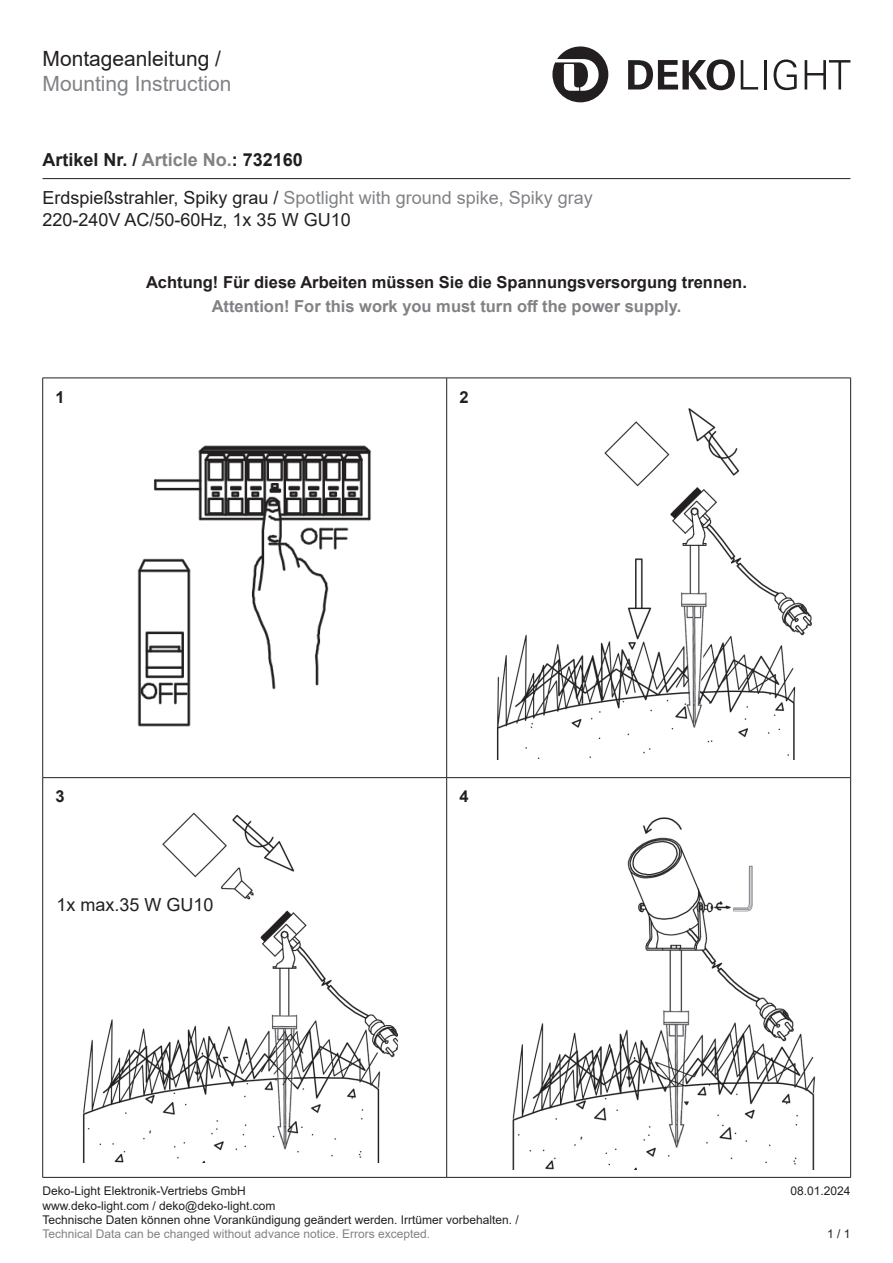
<style>
.page{position:relative;width:893px;height:1263px;background:#fff}
.page>*{position:absolute;margin:0;border:0;box-sizing:border-box;transform-origin:0 0}
.t1{font:21px "Arial";color:#808285}
.t2{font:21px "Arial";color:#231f20}
.t3{font:18px/38.5px "Arial";color:#808285}
.t4{font:18px "Arial";color:#231f20}
.t5{font:700 16.5px "Arial";color:#231f20}
.t6{font:700 16.5px "Arial";color:#808285}
.t7{font:12px/14.4px "Arial";color:#231f20}
.t8{font:12px "Arial";color:#808285}
.s1{font-weight:700;color:#231f20}
.s2{font-weight:700}
.s3{color:#231f20}
</style>
<div class="page">
<hr style="left:43px;top:178px;width:807px;height:1px;background:#231f20">
<svg style="left:552px;top:46px;width:56px;height:56px"></svg>
<svg style="left:628px;top:59px;width:107px;height:31px"></svg>
<svg style="left:741px;top:60px;width:17px;height:30px"></svg>
<hr style="left:764px;top:60px;width:2px;height:30px;background:#231f20">
<svg style="left:774px;top:59px;width:23px;height:31px"></svg>
<svg style="left:805px;top:60px;width:45px;height:30px"></svg>
<hr style="left:43px;top:777px;width:403px;height:1px;background:#231f20">
<hr style="left:447px;top:777px;width:403px;height:1px;background:#231f20">
<hr style="left:43px;top:378px;width:404px;height:1px;background:#231f20">
<hr style="left:42px;top:378px;width:1px;height:400px;background:#231f20">
<hr style="left:447px;top:378px;width:404px;height:1px;background:#231f20">
<hr style="left:446px;top:378px;width:1px;height:400px;background:#231f20">
<hr style="left:850px;top:378px;width:1px;height:400px;background:#231f20">
<hr style="left:42px;top:778px;width:1px;height:399px;background:#231f20">
<hr style="left:446px;top:778px;width:1px;height:399px;background:#231f20">
<hr style="left:850px;top:778px;width:1px;height:399px;background:#231f20">
<hr style="left:43px;top:1177px;width:404px;height:1px;background:#231f20">
<hr style="left:447px;top:1177px;width:404px;height:1px;background:#231f20">
<img style="left:137px;top:445px;width:234px;height:282px">
<img style="left:496px;top:408px;width:317px;height:352px">
<img style="left:512px;top:817px;width:304px;height:352px">
<img style="left:82px;top:812px;width:316px;height:351px">
<div style="left:483px;top:390px;width:52px;height:55px;background:#fff"></div>
<div style="left:499px;top:791px;width:52px;height:55px;background:#fff"></div>
<div style="left:71px;top:791px;width:52px;height:55px;background:#fff"></div>
<h1 class="t2" style="left:43px;top:44px;width:180px">Montageanleitung /</h1>
<h1 class="t1" style="left:43px;top:69px;width:191px">Mounting Instruction</h1>
<h2 class="t3" style="left:43px;top:140px;width:552px"><span class="s1">Artikel Nr. /</span> <span class="s2">Article No.</span><span class="s1">: 732160<br></span><span class="s3">Erdspießstrahler, Spiky grau /</span> Spotlight with ground spike, Spiky gray</h2>
<h2 class="t4" style="left:43px;top:207px;width:310px">220-240V AC/50-60Hz, 1x 35 W GU10</h2>
<h3 class="t5" style="left:146px;top:271px;width:602px">Achtung! Für diese Arbeiten müssen Sie die Spannungsversorgung trennen.</h3>
<h3 class="t6" style="left:212px;top:295px;width:471px">Attention! For this work you must turn off the power supply.</h3>
<h3 class="t5" style="left:55px;top:385px;width:11px">1</h3>
<h3 class="t5" style="left:459px;top:385px;width:11px">2</h3>
<h3 class="t5" style="left:55px;top:785px;width:11px">3</h3>
<h3 class="t5" style="left:459px;top:785px;width:11px">4</h3>
<h2 class="t4" style="left:56px;top:893px;width:159px">1x max.35 W GU10</h2>
<p class="t7" style="left:43px;top:1184px;width:205px">Deko-Light Elektronik-Vertriebs GmbH</p>
<p class="t7" style="left:790px;top:1184px;width:62px">08.01.2024</p>
<p class="t7" style="left:43px;top:1198px;width:478px">www.deko-light.com / deko@deko-light.com<br>Technische Daten können ohne Vorankündigung geändert werden. Irrtümer vorbehalten. /</p>
<p class="t8" style="left:43px;top:1226px;width:389px">Technical Data can be changed without advance notice. Errors excepted.</p>
<p class="t7" style="left:827px;top:1227px;width:25px">1 / 1</p>
</div>
